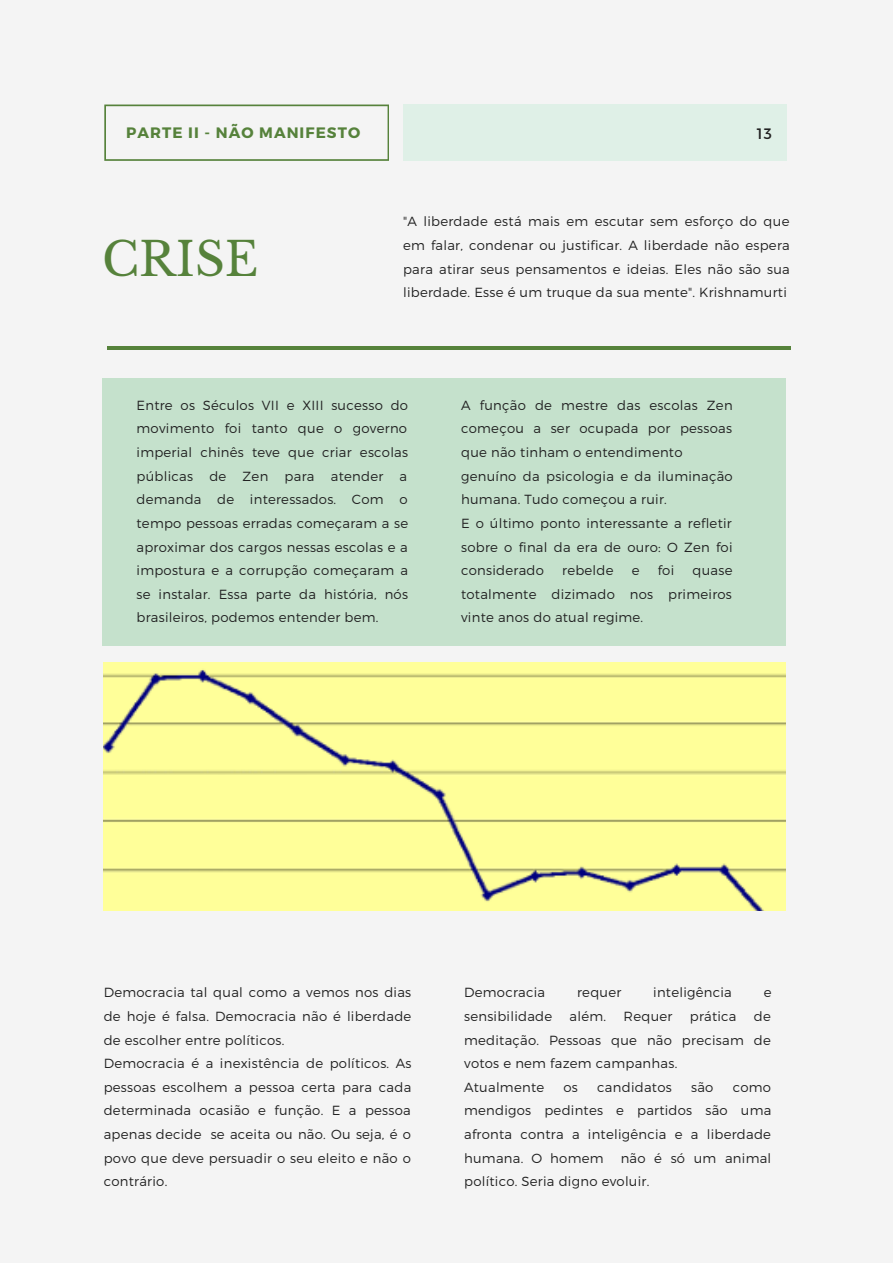
<style>
.page{position:relative;width:893px;height:1264px;background:#fff}
.page>*{position:absolute;margin:0;border:0;box-sizing:border-box;transform-origin:0 0}
.t1{font:46.35px "Libre Baskerville";color:#56823b}
.t2{font:700 15.15px "Montserrat";letter-spacing:.07em;color:#56823b}
.t3{font:15.15px "Montserrat";color:#222}
.t4{font:300 13.2px/23.5px "Montserrat";letter-spacing:.02em;color:#222;text-align:justify}
</style>
<div class="page">
<div style="left:0;top:0;width:892px;height:1262px;background:#f4f4f4"></div>
<hr style="left:107px;top:346px;width:683px;height:4px;background:#56823b">
<div style="left:102px;top:378px;width:684px;height:268px;background:#c5e1cc"></div>
<svg style="left:104px;top:104px;width:285px;height:57px"></svg>
<div style="left:403px;top:104px;width:383px;height:57px;background:#dff0e7"></div>
<img style="left:104px;top:663px;width:681px;height:247px">
<p class="t2" style="left:126px;top:123px;width:235px">PARTE II - NÃO MANIFESTO</p>
<p class="t3" style="left:756px;top:124px;width:17px">13</p>
<h1 class="t1" style="left:102px;top:231px;width:158px">CRISE</h1>
<p class="t4" style="left:403px;top:209px;width:388px">"A liberdade está mais em escutar sem esforço do que em falar, condenar ou justificar. A liberdade não espera para atirar seus pensamentos e ideias. Eles não são sua liberdade. Esse é um truque da sua mente". Krishnamurti</p>
<p class="t4" style="left:136px;top:392px;width:273px">Entre os Séculos VII e XIII sucesso do movimento foi tanto que o governo imperial chinês teve que criar escolas públicas de Zen para atender a demanda de interessados. Com o tempo pessoas erradas começaram a se aproximar dos cargos nessas escolas e a impostura e a corrupção começaram a se instalar. Essa parte da história, nós brasileiros, podemos entender bem.</p>
<p class="t4" style="left:461px;top:392px;width:273px;text-align:left">A função de mestre das escolas Zen começou a ser ocupada por pessoas que não tinham o entendimento genuíno da psicologia e da iluminação humana. Tudo começou a ruir.<br>E o último ponto interessante a refletir sobre o final da era de ouro: O Zen foi considerado</p>
<p class="t4" style="left:562px;top:558px;width:53px">rebelde</p>
<p class="t4" style="left:631px;top:558px;width:9px">e</p>
<p class="t4" style="left:657px;top:558px;width:18px">foi</p>
<p class="t4" style="left:461px;top:558px;width:273px;text-indent:231px">quase totalmente dizimado nos primeiros vinte anos do atual regime.</p>
<p class="t4" style="left:104px;top:980px;width:309px;text-align:left">Democracia tal qual como a vemos nos dias de hoje é falsa. Democracia não é liberdade de escolher entre políticos.<br>Democracia é a inexistência de políticos. As pessoas escolhem a pessoa certa para cada determinada ocasião e função. E a pessoa apenas decide se aceita ou não. Ou seja, é o povo que deve persuadir o seu eleito e não o contrário.</p>
<p class="t4" style="left:464px;top:980px;width:83px">Democracia</p>
<p class="t4" style="left:577px;top:980px;width:46px">requer</p>
<p class="t4" style="left:653px;top:980px;width:80px">inteligência</p>
<p class="t4" style="left:763px;top:980px;width:9px">e</p>
<p class="t4" style="left:464px;top:1003px;width:90px">sensibilidade</p>
<p class="t4" style="left:569px;top:1003px;width:38px">além.</p>
<p class="t4" style="left:623px;top:1003px;width:50px">Requer</p>
<p class="t4" style="left:689px;top:1003px;width:48px">prática</p>
<p class="t4" style="left:464px;top:1003px;width:308px;text-align:left;text-indent:290px">de meditação. Pessoas que não precisam de votos e nem fazem campanhas.<br>Atualmente</p>
<p class="t4" style="left:563px;top:1074px;width:16px">os</p>
<p class="t4" style="left:597px;top:1074px;width:76px">candidatos</p>
<p class="t4" style="left:691px;top:1074px;width:24px">são</p>
<p class="t4" style="left:464px;top:1074px;width:309px;text-indent:268px">como mendigos pedintes e partidos são uma afronta contra a inteligência e a liberdade humana. O homem</p>
<p class="t4" style="left:464px;top:1145px;width:308px;text-indent:156px">não é só um animal político. Seria digno evoluir.</p>
</div>
